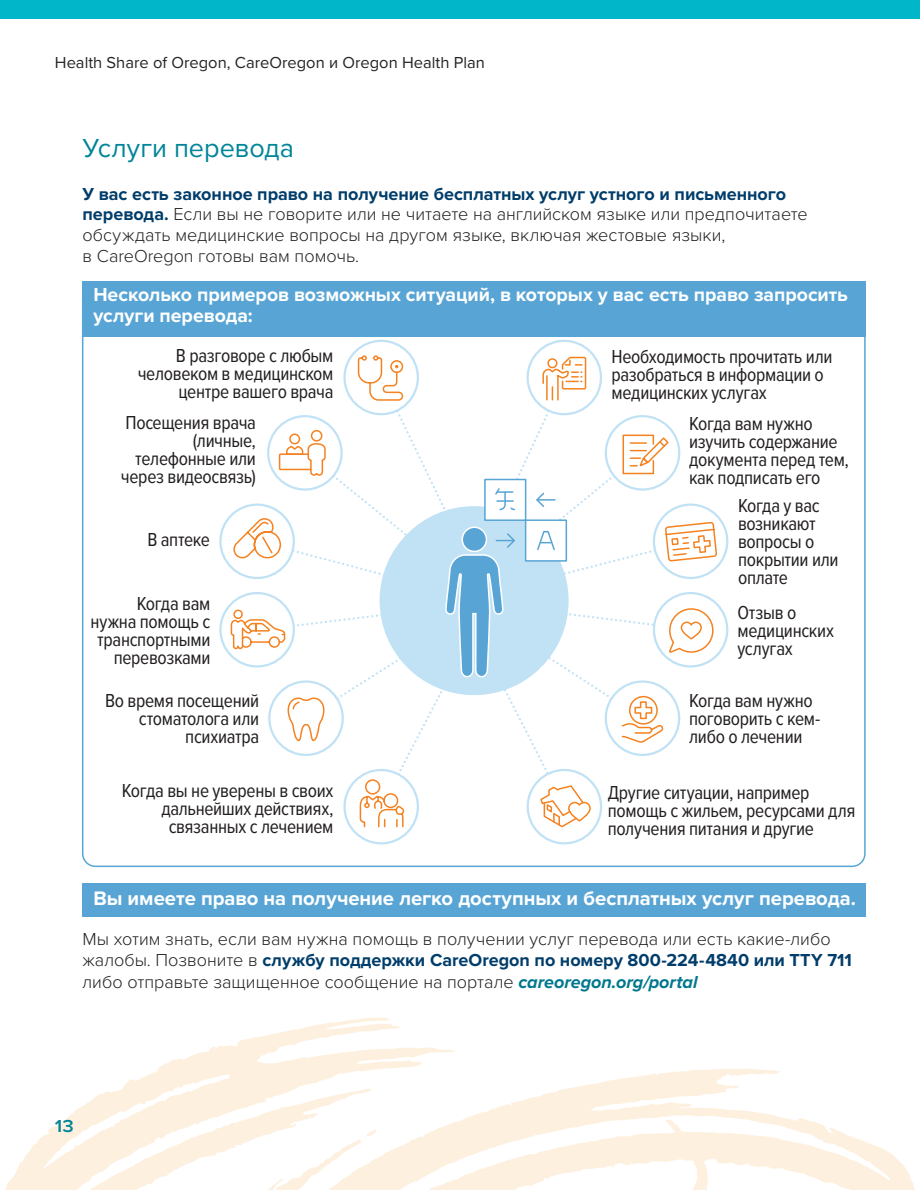
<style>
.page{position:relative;width:920px;height:1190px;background:#fff}
.page>*{position:absolute;margin:0;border:0;box-sizing:border-box;transform-origin:0 0}
.page_head{font:27px "Proxima Nova";color:#008599}
.Gra_hics_Headers{font:700 20.25px "Proxima Nova";color:#fff}
.text_under_icons{font:19.5px/18px "Proxima Nova Cond";letter-spacing:-.015em;color:#231f20}
.Gra_hics_Headers-2{font:700 19.5px/21px "Proxima Nova";letter-spacing:-.005em;color:#fff}
.text{font:300 18px/20.7px "Proxima Nova";color:#231f20}
.text-FL{font:300 18px/21.6px "Proxima Nova";color:#231f20}
.t1{font:600 18px "Proxima Nova";color:#008599;scale:1.1 1}
.t2{font:16.5px "Proxima Nova";color:#262324}
.s1{font-weight:700;color:#003d6a}
.s2{font-weight:700;font-style:italic;color:#00788d}
</style>
<div class="page">
<svg style="left:19px;top:1017px;width:896px;height:173px"></svg>
<div style="left:0;top:0;width:920px;height:19px;background:#00b6c8"></div>
<div style="left:82px;top:281px;width:784px;height:56px;background:#58a5d5"></div>
<div style="left:82px;top:883px;width:784px;height:33px;background:#58a5d5"></div>
<svg style="left:220px;top:593px;width:74px;height:73px"></svg>
<svg style="left:220px;top:505px;width:74px;height:73px"></svg>
<svg style="left:230px;top:344px;width:488px;height:484px"></svg>
<svg style="left:6px;top:1166px;width:45px;height:24px"></svg>
<p class="t2" style="left:55px;top:50px;width:431px">Health Share of Oregon, CareOregon и Oregon Health Plan</p>
<p class="page_head" style="left:83px;top:128px;width:213px">Услуги перевода</p>
<p class="text" style="left:83px;top:182px;width:727px"><span class="s1">У вас есть законное право на получение бесплатных услуг устного и письменного перевода.</span> Если вы не говорите или не читаете на английском языке или предпочитаете обсуждать медицинские вопросы на другом языке, включая жестовые языки,<br>в CareOregon готовы вам помочь.</p>
<p class="Gra_hics_Headers-2" style="left:93px;top:284px;width:756px">Несколько примеров возможных ситуаций, в которых у вас есть право запросить услуги перевода:</p>
<p class="text_under_icons" style="left:138px;top:346px;width:197px;text-align:right">В разговоре с любым человеком в медицинском центре вашего врача</p>
<p class="text_under_icons" style="left:121px;top:412px;width:137px;text-align:right">Посещения врача (личные, телефонные или через видеосвязь)</p>
<p class="text_under_icons" style="left:147px;top:530px;width:64px">В аптеке</p>
<p class="text_under_icons" style="left:91px;top:594px;width:121px;text-align:right">Когда вам нужна помощь с транспортными перевозками</p>
<p class="text_under_icons" style="left:105px;top:691px;width:156px;text-align:right">Во время посещений стоматолога или психиатра</p>
<p class="text_under_icons" style="left:122px;top:781px;width:213px;text-align:right">Когда вы не уверены в своих дальнейших действиях, связанных с лечением</p>
<p class="text_under_icons" style="left:611px;top:346px;width:222px">Необходимость прочитать или разобраться в информации о медицинских услугах</p>
<p class="text_under_icons" style="left:689px;top:414px;width:161px">Когда вам нужно изучить содержание документа перед тем, как подписать его</p>
<p class="text_under_icons" style="left:738px;top:495px;width:102px">Когда у вас возникают вопросы о покрытии или оплате</p>
<p class="text_under_icons" style="left:737px;top:603px;width:98px">Отзыв о медицинских услугах</p>
<p class="text_under_icons" style="left:689px;top:691px;width:133px">Когда вам нужно поговорить с кем&shy;либо о лечении</p>
<p class="text_under_icons" style="left:608px;top:782px;width:249px">Другие ситуации, например помощь с жильем, ресурсами для получения питания и другие</p>
<p class="Gra_hics_Headers" style="left:93px;top:883px;width:764px">Вы имеете право на получение легко доступных и бесплатных услуг перевода.</p>
<p class="text-FL" style="left:83px;top:927px;width:771px">Мы хотим знать, если вам нужна помощь в получении услуг перевода или есть какие-либо жалобы. Позвоните в <span class="s1">службу поддержки CareOregon по номеру 800-224-4840 или TTY 711 </span>либо отправьте защищенное сообщение на портале <span class="s2">careoregon.org/portal</span></p>
<p class="t1" style="left:55px;top:1112px;width:19px">13</p>
</div>
